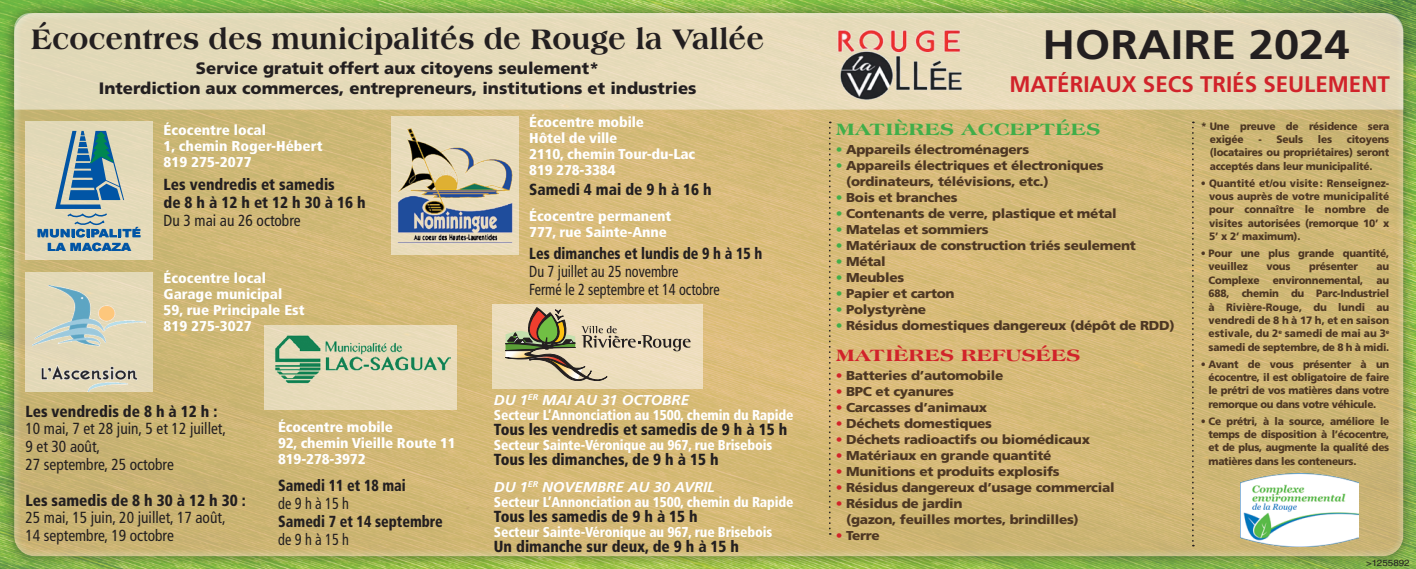
<style>
.page{position:relative;width:1416px;height:569px;background:#fff}
.page>*{position:absolute;margin:0;border:0;box-sizing:border-box;transform-origin:0 0}
.t1{font:700 41.2px "Frutiger LT Std";color:#231f20;scale:1.1 1}
.t2{font:800 30.2px "Americana Std";color:#231f20;scale:.94 1}
.t3{font:700 22.6px "Frutiger LT Std";color:#d1232a}
.t4{font:800 17.6px "Americana Std";color:#40ae49;scale:1.17 1}
.t5{font:800 17.6px "Americana Std";color:#d1232a;scale:1.17 1}
.t6{font:900 16.6px/19.8px "Frutiger LT Std";color:#231f20;text-align:center}
.t7{font:900 condensed 16px/17.8px "Frutiger LT Std";color:#231f20;scale:.96 1}
.t8{font:condensed 16px/17.8px "Frutiger LT Std";color:#231f20;scale:.96 1}
.t9{font:condensed 16px/17.8px "Frutiger LT Std";color:#231f20;scale:.88 1}
.t10{font:900 condensed 16px "Frutiger LT Std";color:#231f20;scale:.88 1}
.t11{font:900 condensed 14.2px/16px "Frutiger LT Std";letter-spacing:-.01em;color:#fff;scale:1.07 1}
.t12{font:900 condensed 14.2px/15px "Frutiger LT Std";letter-spacing:-.01em;color:#fff;scale:.96 1}
.t13{font:900 13px/16px "Frutiger LT Std";letter-spacing:-.02em;color:#4d3723;scale:1.05 1}
.t14{font:900 11.2px "Arial";color:#0155a5;scale:1.14 1}
.t15{font:900 10.6px/13.4px "Frutiger LT Std";letter-spacing:-.02em;color:#4d3723;text-align:justify;scale:.95 1}
.t16{font:9px "Helvetica LT Std";color:#231f20;scale:1.1 1}
.s1{font-weight:700;font-style:italic;font-stretch:normal}
.s2{color:#40ae49}
.s3{color:#d1232a}
</style>
<div class="page">
<div style="left:1px;top:0;width:1415px;height:569px;background:#231f20;opacity:.75"></div>
<div style="left:13px;top:7px;width:1392px;height:550px;background:#fff;opacity:.75"></div>
<div style="left:14px;top:13px;width:1389px;height:97px;background:#e5dab9"></div>
<svg style="left:829px;top:122px;width:2px;height:413px"></svg>
<svg style="left:1192px;top:122px;width:1px;height:424px"></svg>
<img style="left:1240px;top:473px;width:118px;height:74px">
<div style="left:25px;top:122px;width:128px;height:138px;background:#e3d9b8"></div>
<svg style="left:38px;top:131px;width:102px;height:106px"></svg>
<div style="left:492px;top:303px;width:211px;height:85px;background:#ecddbc"></div>
<svg style="left:505px;top:307px;width:185px;height:74px"></svg>
<div style="left:25px;top:272px;width:128px;height:120px;background:#e3d9b8"></div>
<img style="left:33px;top:285px;width:112px;height:106px">
<div style="left:391px;top:116px;width:127px;height:138px;background:#e9dcbb"></div>
<img style="left:389px;top:122px;width:131px;height:126px">
<img style="left:830px;top:23px;width:159px;height:82px">
<div style="left:265px;top:325px;width:192px;height:85px;background:#e8dbb9"></div>
<img style="left:275px;top:330px;width:176px;height:57px">
<h2 class="t2" style="left:31px;top:21px;width:781px">Écocentres des municipalités de Rouge la Vallée</h2>
<h3 class="t6" style="left:99px;top:59px;width:599px">Service gratuit offert aux citoyens seulement*<br>Interdiction aux commerces, entrepreneurs, institutions et industries</h3>
<p class="t14" style="left:37px;top:225px;width:93px">MUNICIPALITÉ</p>
<p class="t14" style="left:47px;top:238px;width:75px">LA MACAZA</p>
<h3 class="t11" style="left:164px;top:122px;width:150px">Écocentre local<br>1, chemin Roger‑Hébert<br>819 275-2077</h3>
<h3 class="t7" style="left:164px;top:176px;width:212px">Les vendredis et samedis<br>de 8 h à 12 h et 12 h 30 à 16 h</h3>
<h3 class="t8" style="left:164px;top:211px;width:144px">Du 3 mai au 26 octobre</h3>
<h3 class="t11" style="left:164px;top:270px;width:133px">Écocentre local<br>Garage municipal<br>59, rue Principale Est<br>819 275-3027</h3>
<h3 class="t7" style="left:25px;top:402px;width:201px">Les vendredis de 8 h à 12 h :</h3>
<h3 class="t8" style="left:25px;top:420px;width:211px">10 mai, 7 et 28 juin, 5 et 12 juillet,<br>9 et 30 août,<br>27 septembre, 25 octobre</h3>
<h3 class="t7" style="left:25px;top:491px;width:231px">Les samedis de 8 h 30 à 12 h 30 :</h3>
<h3 class="t8" style="left:25px;top:509px;width:210px">25 mai, 15 juin, 20 juillet, 17 août,<br>14 septembre, 19 octobre</h3>
<h3 class="t11" style="left:278px;top:418px;width:168px">Écocentre mobile<br>92, chemin Vieille Route 11<br>819-278-3972</h3>
<h3 class="t10" style="left:278px;top:476px;width:146px">Samedi 11 et 18 mai</h3>
<h3 class="t9" style="left:278px;top:495px;width:82px">de 9 h à 15 h</h3>
<h3 class="t10" style="left:278px;top:512px;width:188px">Samedi 7 et 14 septembre</h3>
<h3 class="t9" style="left:278px;top:530px;width:82px">de 9 h à 15 h</h3>
<h3 class="t11" style="left:529px;top:114px;width:157px">Écocentre mobile<br>Hôtel de ville<br>2110, chemin Tour-du-Lac<br>819 278-3384</h3>
<h3 class="t7" style="left:529px;top:181px;width:192px">Samedi 4 mai de 9 h à 16 h</h3>
<h3 class="t11" style="left:529px;top:208px;width:134px">Écocentre permanent<br>777, rue Sainte-Anne</h3>
<h3 class="t10" style="left:529px;top:244px;width:266px">Les dimanches et lundis de 9 h à 15 h</h3>
<h3 class="t9" style="left:529px;top:263px;width:218px">Du 7 juillet au 25 novembre<br>Fermé le 2 septembre et 14 octobre</h3>
<h3 class="t12" style="left:494px;top:392px;width:314px"><span class="s1">DU 1</span><sup>ER</sup> <span class="s1">MAI AU 31 OCTOBRE<br></span>Secteur L’Annonciation au 1500, chemin du Rapide</h3>
<h3 class="t7" style="left:494px;top:420px;width:307px">Tous les vendredis et samedis de 9 h à 15 h</h3>
<h3 class="t12" style="left:494px;top:437px;width:291px">Secteur Sainte‐Véronique au 967, rue Brisebois</h3>
<h3 class="t7" style="left:494px;top:450px;width:236px">Tous les dimanches, de 9 h à 15 h</h3>
<h3 class="t12" style="left:494px;top:479px;width:314px"><span class="s1">DU 1</span><sup>ER</sup> <span class="s1">NOVEMBRE AU 30 AVRIL<br></span>Secteur L’Annonciation au 1500, chemin du Rapide</h3>
<h3 class="t7" style="left:494px;top:507px;width:214px">Tous les samedis de 9 h à 15 h</h3>
<h3 class="t12" style="left:494px;top:524px;width:291px">Secteur Sainte‐Véronique au 967, rue Brisebois</h3>
<h3 class="t7" style="left:494px;top:537px;width:257px">Un dimanche sur deux, de 9 h à 15 h</h3>
<h1 class="t1" style="left:1042px;top:21px;width:281px">HORAIRE 2024</h1>
<h3 class="t3" style="left:1009px;top:71px;width:382px">MATÉRIAUX SECS TRIÉS SEULEMENT</h3>
<h3 class="t4" style="left:835px;top:119px;width:228px">MATIÈRES ACCEPTÉES</h3>
<p class="t13" style="left:835px;top:141px;width:186px"><span class="s2">•</span> Appareils électroménagers</p>
<p class="t13" style="left:846px;top:157px;width:247px;text-indent:-10px"><span class="s2">•</span> Appareils électriques et électroniques (ordinateurs, télévisions, etc.)</p>
<p class="t13" style="left:835px;top:189px;width:118px"><span class="s2">•</span> Bois et branches</p>
<p class="t13" style="left:835px;top:205px;width:269px"><span class="s2">•</span> Contenants de verre, plastique et métal</p>
<p class="t13" style="left:835px;top:222px;width:147px"><span class="s2">•</span> Matelas et sommiers</p>
<p class="t13" style="left:835px;top:238px;width:287px"><span class="s2">•</span> Matériaux de construction triés seulement</p>
<p class="t13" style="left:835px;top:254px;width:49px"><span class="s2">•</span> Métal</p>
<p class="t13" style="left:835px;top:270px;width:67px"><span class="s2">•</span> Meubles</p>
<p class="t13" style="left:835px;top:286px;width:115px"><span class="s2">•</span> Papier et carton</p>
<p class="t13" style="left:835px;top:302px;width:88px"><span class="s2">•</span> Polystyrène</p>
<p class="t13" style="left:835px;top:318px;width:324px"><span class="s2">•</span> Résidus domestiques dangereux (dépôt de RDD)</p>
<p class="t13" style="left:835px;top:367px;width:161px"><span class="s3">•</span> Batteries d’automobile</p>
<p class="t13" style="left:835px;top:383px;width:114px"><span class="s3">•</span> BPC et cyanures</p>
<p class="t13" style="left:835px;top:399px;width:146px"><span class="s3">•</span> Carcasses d’animaux</p>
<p class="t13" style="left:835px;top:415px;width:150px"><span class="s3">•</span> Déchets domestiques</p>
<p class="t13" style="left:835px;top:431px;width:244px"><span class="s3">•</span> Déchets radioactifs ou biomédicaux</p>
<p class="t13" style="left:835px;top:447px;width:207px"><span class="s3">•</span> Matériaux en grande quantité</p>
<p class="t13" style="left:835px;top:463px;width:215px"><span class="s3">•</span> Munitions et produits explosifs</p>
<p class="t13" style="left:835px;top:479px;width:267px"><span class="s3">•</span> Résidus dangereux d’usage commercial</p>
<p class="t13" style="left:846px;top:495px;width:223px;text-indent:-10px"><span class="s3">•</span> Résidus de jardin<br>(gazon, feuilles mortes, brindilles)</p>
<p class="t13" style="left:835px;top:528px;width:43px"><span class="s3">•</span> Terre</p>
<h3 class="t5" style="left:835px;top:345px;width:211px">MATIÈRES REFUSÉES</h3>
<p class="t15" style="left:1209px;top:119px;width:190px;text-indent:-9px">* Une preuve de résidence sera exigée</p>
<p class="t15" style="left:1258px;top:132px;width:49px">- Seuls</p>
<p class="t15" style="left:1317px;top:132px;width:16px">les</p>
<p class="t15" style="left:1209px;top:132px;width:190px;text-indent:137px">citoyens (locataires ou propriétaires) seront acceptés dans leur municipalité.</p>
<p class="t15" style="left:1209px;top:176px;width:191px;text-indent:-8px">• Quantité et/ou visite: Renseignez&shy;vous auprès de votre municipalité pour connaître le nombre de visites autorisées (remorque 10’ x 5’ x 2’ maximum).</p>
<p class="t15" style="left:1208px;top:247px;width:192px;text-indent:-8px">• Pour une plus grande quantité, veuillez</p>
<p class="t15" style="left:1266px;top:260px;width:27px">vous</p>
<p class="t15" style="left:1309px;top:260px;width:53px">présenter</p>
<p class="t15" style="left:1208px;top:260px;width:192px;text-indent:168px">au Complexe environnemental, au 688, chemin du Parc-Industriel à Rivière-Rouge, du lundi au vendredi de 8 h à 17 h, et en saison estivale, du 2<sup>e</sup> samedi de mai au 3<sup>e </sup>samedi de septembre, de 8 h à midi.</p>
<p class="t15" style="left:1208px;top:357px;width:192px;text-indent:-8px">• Avant de vous présenter à un écocentre, il est obligatoire de faire le prétri de vos matières dans votre remorque ou dans votre véhicule.</p>
<p class="t15" style="left:1208px;top:414px;width:192px;text-indent:-8px">• Ce prétri, à la source, améliore le temps de disposition à l’écocentre, et de plus, augmente la qualité des matières dans les conteneurs.</p>
<p class="t16" style="left:1366px;top:557px;width:41px">&gt;1255892</p>
</div>
